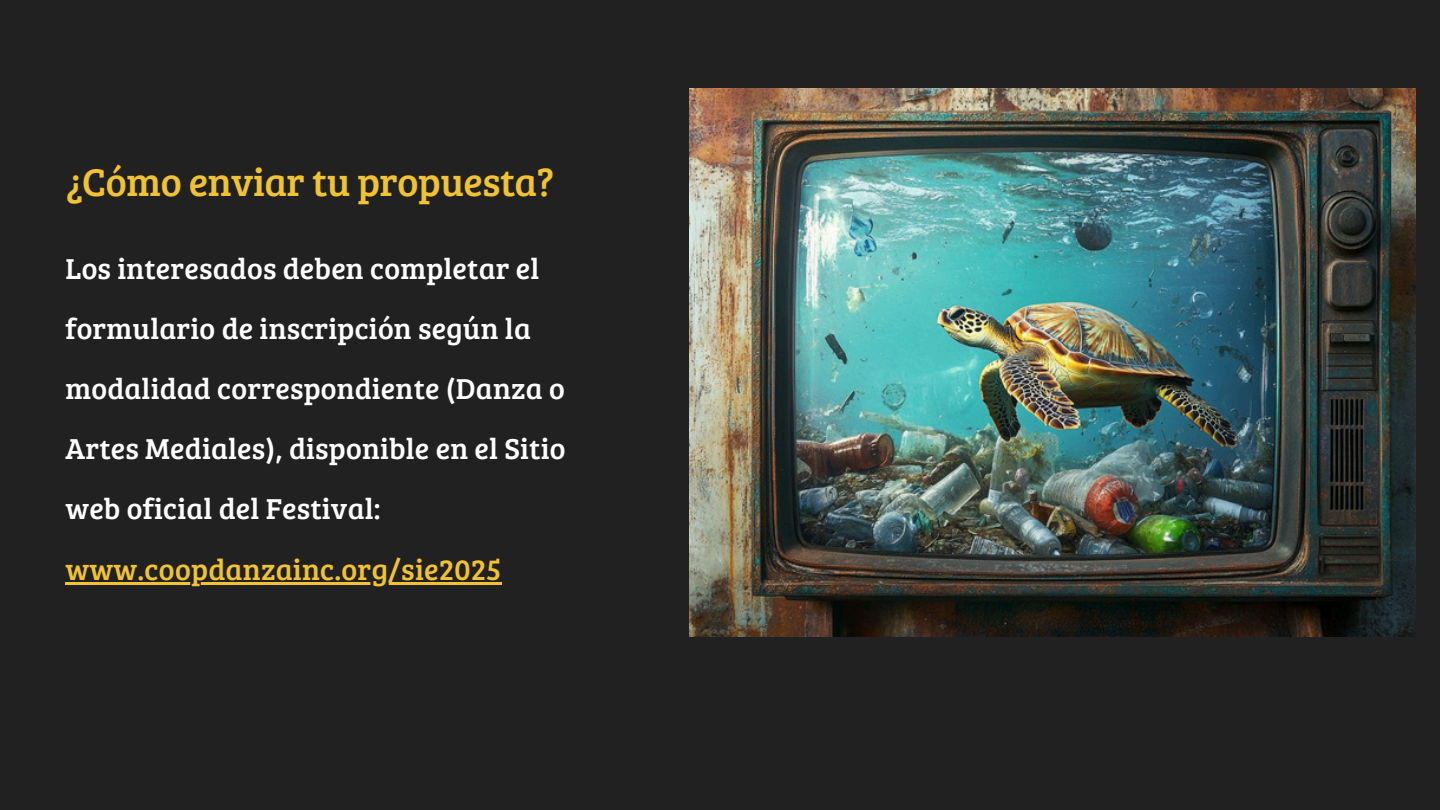
<style>
.page{position:relative;width:1440px;height:810px;background:#212121}
.page>*{position:absolute;margin:0;border:0;box-sizing:border-box;transform-origin:0 0}
.t1{font:40px "Bree Serif";letter-spacing:-.01em;color:#f1c232}
.t2{font:30px "Bree Serif";letter-spacing:.005em;color:#f1c232}
.t3{font:29.8px/60px "Bree Serif";letter-spacing:.005em;color:#fff}
</style>
<div class="page">
<img style="left:689px;top:89px;width:726px;height:547px">
<hr style="left:65px;top:582px;width:437px;height:3px;background:#f1c232">
<p class="t1" style="left:65px;top:153px;width:490px">¿Cómo enviar tu propuesta?</p>
<h1 class="t3" style="left:65px;top:237px;width:502px">Los interesados deben completar el formulario de inscripción según la modalidad correspondiente (Danza o Artes Mediales), disponible en el Sitio web oficial del Festival:</h1>
<p class="t2" style="left:65px;top:548px;width:438px">www.coopdanzainc.org/sie2025</p>
</div>
